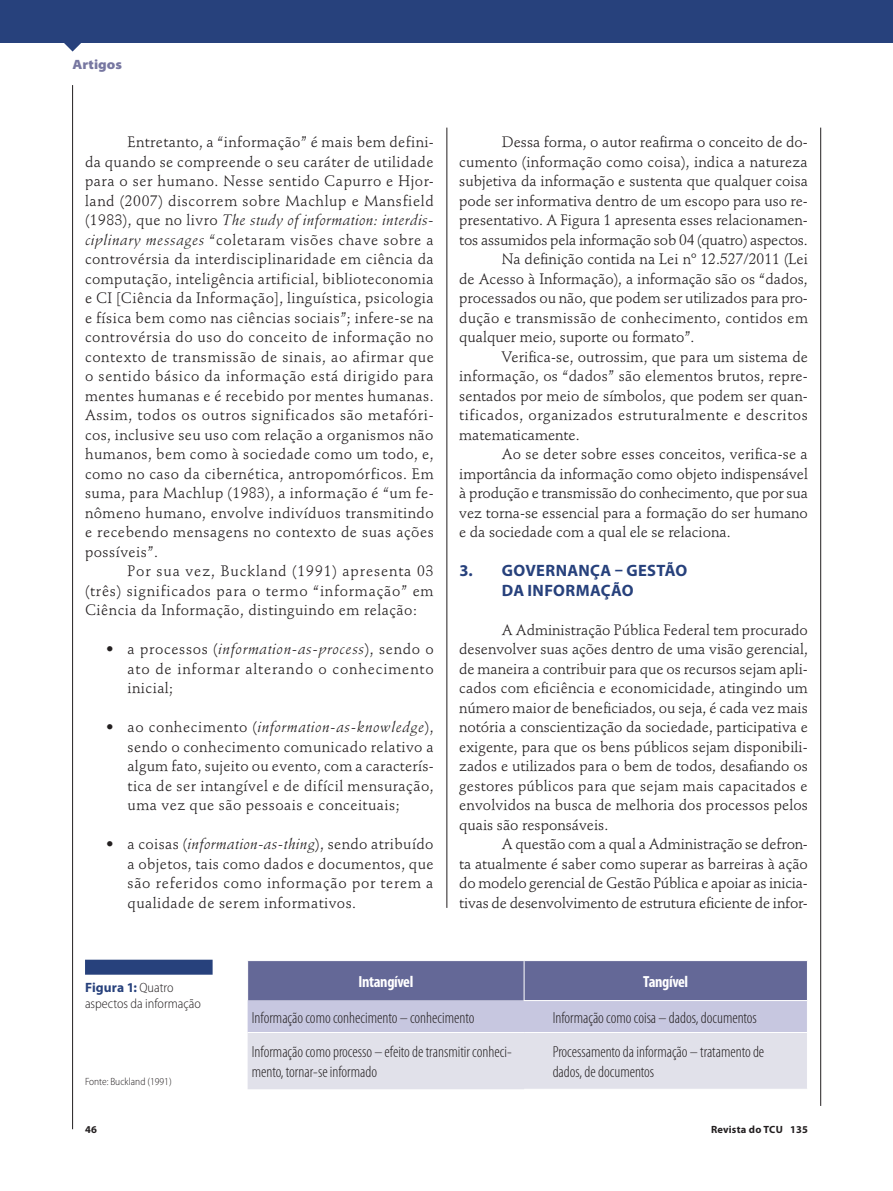
<style>
.page{position:relative;width:893px;height:1191px;background:#fff}
.page>*{position:absolute;margin:0;border:0;box-sizing:border-box;transform-origin:0 0}
.t1{font:700 16.5px/19.5px "Myriad Pro";letter-spacing:.025em;color:#27417c}
.Célula_texto{font:300 condensed 16.2px/20.1px "Myriad Pro";color:#231f20}
.Célula_header{font:700 condensed 16.2px "Myriad Pro";letter-spacing:-.02em;color:#fff}
.Doutrina_Texto_Pará{font:15px/19.5px "Stempel Schneidler Std";letter-spacing:.03em;color:#231f20;text-align:justify}
.Doutrina_Título_grá{font:300 semi-condensed 13.5px/16.5px "Myriad Pro";color:#231f20}
.t2{font:900 semi-expanded 13.5px "Myriad Pro";color:#7777a1}
.Doutrina_Legenda_Fo{font:300 semi-condensed 10.5px "Myriad Pro";color:#231f20}
.t3{font:700 10.5px "Myriad Pro";letter-spacing:.02em;color:#231f20}
.s1{font-style:italic}
.s2{font-weight:700;font-stretch:normal;color:#27417c}
</style>
<div class="page">
<svg style="left:64px;top:43px;width:17px;height:9px"></svg>
<div style="left:0;top:0;width:893px;height:43px;background:#27417c"></div>
<hr style="left:72px;top:85px;width:1px;height:1044px;background:#231f20">
<hr style="left:820px;top:128px;width:1px;height:978px;background:#231f20">
<div style="left:85px;top:959px;width:128px;height:15px;background:#27417c"></div>
<svg style="left:248px;top:961px;width:559px;height:128px;background:#b3b5cd"></svg>
<hr style="left:524px;top:961px;width:1px;height:39px;background:#fff">
<hr style="left:524px;top:1000px;width:284px;height:1px;background:#fff">
<hr style="left:248px;top:1032px;width:276px;height:1px;background:#fff">
<hr style="left:524px;top:1032px;width:284px;height:1px;background:#fff">
<hr style="left:524px;top:1088px;width:284px;height:1px;background:#fff">
<hr style="left:446px;top:128px;width:1px;height:780px;background:#231f20">
<p class="t2" style="left:73px;top:57px;width:51px">Artigos</p>
<p class="Doutrina_Texto_Pará" style="left:85px;top:132px;width:350px;text-indent:43px">Entretanto, a “informação” é mais bem defini&shy;da quando se compreende o seu caráter de utilidade para o ser humano. Nesse sentido Capurro e Hjor&shy;land (2007) discorrem sobre Machlup e Mansfield (1983), que no livro <span class="s1">The study of information: interdis&shy;ciplinary messages</span> “coletaram visões chave sobre a controvérsia da interdisciplinaridade em ciência da computação, inteligência artificial, biblioteconomia e CI [Ciência da Informação], linguística, psicologia e física bem como nas ciências sociais”; infere-se na controvérsia do uso do conceito de informação no contexto de transmissão de sinais, ao afirmar que o sentido básico da informação está dirigido para mentes humanas e é recebido por mentes humanas.<br>Assim, todos os outros significados são metafóri&shy;cos, inclusive seu uso com relação a organismos não humanos, bem como à sociedade como um todo, e, como no caso da cibernética, antropomórficos. Em suma, para Machlup (1983), a informação é “um fe&shy;nômeno humano, envolve indivíduos transmitindo e recebendo mensagens no contexto de suas ações possíveis”.</p>
<p class="Doutrina_Texto_Pará" style="left:85px;top:561px;width:350px;text-indent:43px">Por sua vez, Buckland (1991) apresenta 03 (três) significados para o termo “informação” em Ciência da Informação, distinguindo em relação:</p>
<p class="Doutrina_Texto_Pará" style="left:128px;top:639px;width:308px;text-indent:-21px">• a processos (<span class="s1">information-as-process</span>), sendo o ato de informar alterando o conhecimento inicial;</p>
<p class="Doutrina_Texto_Pará" style="left:128px;top:717px;width:308px;text-indent:-21px">• ao conhecimento (<span class="s1">information-as-knowledge</span>), sendo o conhecimento comunicado relativo a algum fato, sujeito ou evento, com a caracterís&shy;tica de ser intangível e de difícil mensuração, uma vez que são pessoais e conceituais;</p>
<p class="Doutrina_Texto_Pará" style="left:128px;top:834px;width:308px;text-indent:-21px">• a coisas (<span class="s1">information-as-thing</span>), sendo atribuído a objetos, tais como dados e documentos, que são referidos como informação por terem a qualidade de serem informativos.</p>
<p class="Doutrina_Texto_Pará" style="left:459px;top:132px;width:350px;text-indent:43px">Dessa forma, o autor reafirma o conceito de do&shy;cumento (informação como coisa), indica a natureza subjetiva da informação e sustenta que qualquer coisa pode ser informativa dentro de um escopo para uso re&shy;presentativo. A Figura 1 apresenta esses relacionamen&shy;tos assumidos pela informação sob 04 (quatro) aspectos.</p>
<p class="Doutrina_Texto_Pará" style="left:459px;top:249px;width:350px;text-indent:43px">Na definição contida na Lei nº 12.527/2011 (Lei de Acesso à Informação), a informação são os “dados, processados ou não, que podem ser utilizados para pro&shy;dução e transmissão de conhecimento, contidos em qualquer meio, suporte ou formato”.</p>
<p class="Doutrina_Texto_Pará" style="left:459px;top:347px;width:350px;text-indent:43px">Verifica-se, outrossim, que para um sistema de informação, os “dados” são elementos brutos, repre&shy;sentados por meio de símbolos, que podem ser quan&shy;tificados, organizados estruturalmente e descritos matematicamente.</p>
<p class="Doutrina_Texto_Pará" style="left:459px;top:444px;width:350px;text-indent:43px">Ao se deter sobre esses conceitos, verifica-se a importância da informação como objeto indispensável à produção e transmissão do conhecimento, que por sua vez torna-se essencial para a formação do ser humano e da sociedade com a qual ele se relaciona.</p>
<p class="t1" style="left:502px;top:561px;width:187px;text-indent:-43px">3. GOVERNANÇA – GESTÃO<br>DA INFORMAÇÃO</p>
<p class="Doutrina_Texto_Pará" style="left:459px;top:620px;width:350px;text-indent:43px">A Administração Pública Federal tem procurado desenvolver suas ações dentro de uma visão gerencial, de maneira a contribuir para que os recursos sejam apli&shy;cados com eficiência e economicidade, atingindo um número maior de beneficiados, ou seja, é cada vez mais notória a conscientização da sociedade, participativa e exigente, para que os bens públicos sejam disponibili&shy;zados e utilizados para o bem de todos, desafiando os gestores públicos para que sejam mais capacitados e envolvidos na busca de melhoria dos processos pelos quais são responsáveis.</p>
<p class="Doutrina_Texto_Pará" style="left:459px;top:834px;width:350px;text-indent:43px">A questão com a qual a Administração se defron&shy;ta atualmente é saber como superar as barreiras à ação do modelo gerencial de Gestão Pública e apoiar as inicia&shy;tivas de desenvolvimento de estrutura eficiente de infor-</p>
<p class="Doutrina_Título_grá" style="left:85px;top:979px;width:117px"><span class="s2">Figura 1:</span> Quatro aspectos da informação</p>
<p class="Doutrina_Legenda_Fo" style="left:85px;top:1075px;width:88px">Fonte: Buckland (1991)</p>
<p class="Célula_header" style="left:358px;top:972px;width:57px">Intangível</p>
<p class="Célula_header" style="left:643px;top:972px;width:47px">Tangível</p>
<p class="Célula_texto" style="left:252px;top:1007px;width:224px">Informação como conhecimento – conhecimento</p>
<p class="Célula_texto" style="left:553px;top:1007px;width:206px">Informação como coisa – dados, documentos</p>
<p class="Célula_texto" style="left:252px;top:1041px;width:261px">Informação como processo – efeito de transmitir conheci&shy;mento, tornar-se informado</p>
<p class="Célula_texto" style="left:553px;top:1041px;width:213px">Processamento da informação – tratamento de dados, de documentos</p>
<p class="t3" style="left:85px;top:1123px;width:13px">46</p>
<p class="t3" style="left:711px;top:1123px;width:98px">Revista do TCU 135</p>
</div>
